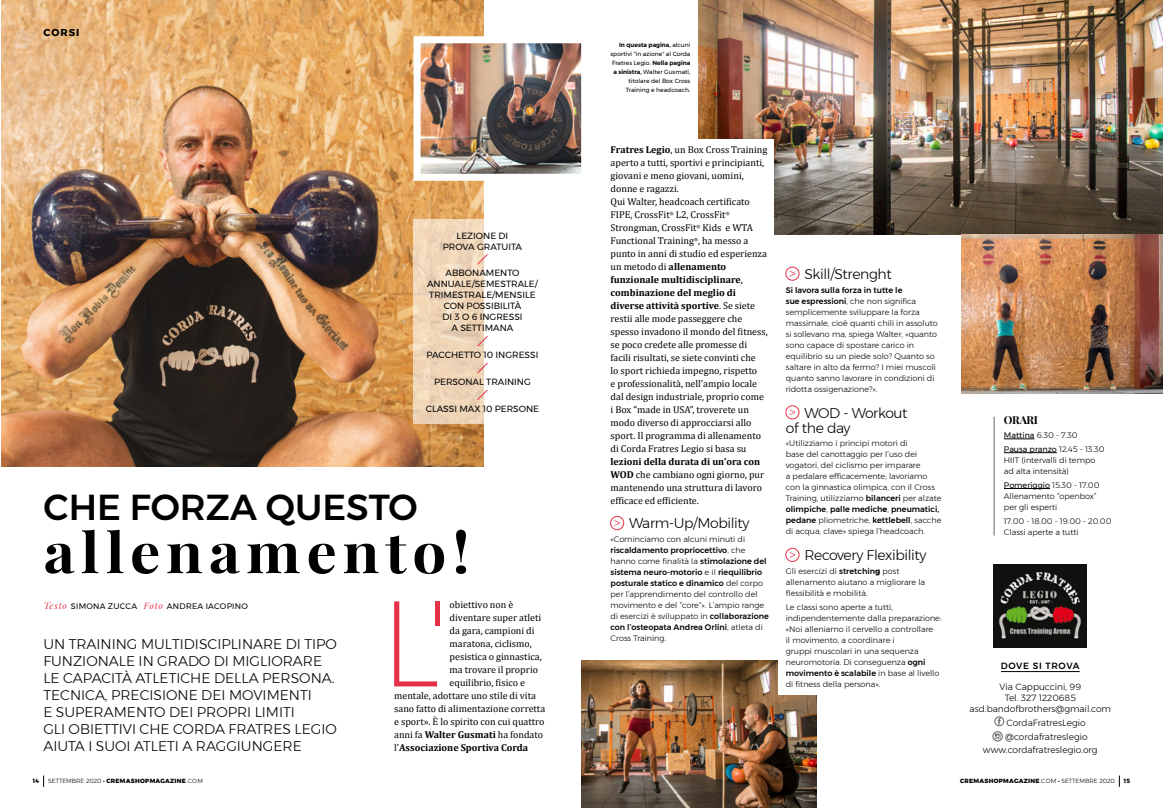
<style>
.page{position:relative;width:1163px;height:808px;background:#fff}
.page>*{position:absolute;margin:0;border:0;box-sizing:border-box;transform-origin:0 0}
.t1{font:200 121.6px "Montserrat";color:#e53147}
.t2{font:700 55.7px "Playfair Display";letter-spacing:.1em;color:#000;scale:1.08 1}
.t3{font:500 36px "Montserrat";color:#000}
.t4{font:300 14px/17px "Montserrat";color:#000}
.t5{font:300 14px/14.8px "Montserrat";letter-spacing:-.025em;color:#000}
.t6{font:700 11px "Playfair Display";letter-spacing:-.03em;color:#000}
.t7{font:10px/13px "Cambria";color:#000}
.t8{font:700 10px "Cambria";color:#000}
.t9{font:700 10px "Montserrat";letter-spacing:.1em;color:#000}
.t10{font:9px/11px "Montserrat";color:#000;text-align:center}
.t11{font:300 9px/11px "Montserrat";color:#000;text-align:center}
.t12{font:500 9px "Montserrat";letter-spacing:.07em;color:#000}
.t13{font:300 8px/11px "Montserrat";color:#000}
.t14{font:8px "Montserrat";letter-spacing:.03em;color:#000}
.t15{font:6px/9px "Montserrat";color:#000;text-align:right}
.t16{font:300 6px "Montserrat";color:#000}
.t17{font:800 6px "Montserrat";letter-spacing:.05em;color:#000}
.t18{font:700 6px "Montserrat";color:#000}
.s1{font-family:"Playfair Display";font-style:italic;font-size:9px;color:#e53147}
.s2{font-weight:700}
.s3{font-weight:400}
.s4{font-weight:600}
.s5{font-weight:500}
.s6{font-weight:800}
.s7{font-weight:300}
</style>
<div class="page">
<svg style="left:43px;top:775px;width:1px;height:12px"></svg>
<svg style="left:1118px;top:775px;width:1px;height:12px"></svg>
<img style="left:2px;top:1px;width:482px;height:465px">
<div style="left:994px;top:716px;width:9px;height:10px;border:1px solid #646567;border-radius:50%"></div>
<svg style="left:997px;top:718px;width:3px;height:7px"></svg>
<div style="left:992px;top:731px;width:10px;height:10px;border:1px solid #646567;border-radius:50%"></div>
<svg style="left:994px;top:733px;width:6px;height:6px"></svg>
<hr style="left:1000px;top:671px;width:79px;height:1px;background:#000">
<img style="left:581px;top:660px;width:235px;height:148px">
<img style="left:698px;top:0;width:464px;height:235px">
<hr style="left:993px;top:417px;width:1px;height:118px;background:#646567">
<hr style="left:1003px;top:439px;width:31px;height:1px;background:#000">
<hr style="left:1003px;top:452px;width:53px;height:1px;background:#000">
<hr style="left:1003px;top:488px;width:46px;height:1px;background:#000">
<img style="left:421px;top:44px;width:159px;height:129px">
<div style="left:413px;top:36px;width:175px;height:145px;border:7px solid #fff"></div>
<img style="left:961px;top:235px;width:201px;height:158px">
<div style="left:671px;top:140px;width:102px;height:278px;background:#fff"></div>
<div style="left:778px;top:481px;width:102px;height:214px;background:#fff"></div>
<div style="left:610px;top:516px;width:14px;height:14px;border:1px solid #e53147;border-radius:50%"></div>
<svg style="left:614px;top:520px;width:6px;height:6px"></svg>
<div style="left:785px;top:267px;width:14px;height:14px;border:1px solid #e53147;border-radius:50%"></div>
<svg style="left:789px;top:271px;width:6px;height:6px"></svg>
<div style="left:785px;top:405px;width:14px;height:14px;border:1px solid #e53147;border-radius:50%"></div>
<svg style="left:789px;top:409px;width:6px;height:6px"></svg>
<div style="left:785px;top:548px;width:14px;height:14px;border:1px solid #e53147;border-radius:50%"></div>
<svg style="left:789px;top:552px;width:6px;height:6px"></svg>
<svg style="left:413px;top:220px;width:71px;height:204px;background:#eed5b8"></svg>
<svg style="left:476px;top:253px;width:12px;height:13px"></svg>
<svg style="left:476px;top:335px;width:12px;height:13px"></svg>
<svg style="left:476px;top:362px;width:12px;height:12px"></svg>
<svg style="left:476px;top:388px;width:12px;height:13px"></svg>
<img style="left:993px;top:564px;width:93px;height:83px">
<p class="t9" style="left:44px;top:25px;width:37px">CORSI</p>
<p class="t10" style="left:443px;top:230px;width:81px">LEZIONE DI<br>PROVA GRATUITA</p>
<p class="t10" style="left:427px;top:268px;width:112px">ABBONAMENTO<br>ANNUALE/SEMESTRALE/<br>TRIMESTRALE/MENSILE<br>CON POSSIBILITÀ<br>DI 3 O 6 INGRESSI<br>A SETTIMANA</p>
<p class="t10" style="left:426px;top:349px;width:113px">PACCHETTO 10 INGRESSI</p>
<p class="t10" style="left:434px;top:376px;width:98px">PERSONAL TRAINING</p>
<p class="t10" style="left:425px;top:403px;width:115px">CLASSI MAX 10 PERSONE</p>
<h3 class="t3" style="left:44px;top:479px;width:375px">CHE FORZA QUESTO</h3>
<h2 class="t2" style="left:44px;top:508px;width:396px">allenamento!</h2>
<p class="t14" style="left:44px;top:600px;width:205px"><span class="s1">Testo</span> SIMONA ZUCCA <span class="s1">Foto</span> ANDREA IACOPINO</p>
<p class="t4" style="left:43px;top:636px;width:295px">UN TRAINING MULTIDISCIPLINARE DI TIPO FUNZIONALE IN GRADO DI MIGLIORARE LE CAPACITÀ ATLETICHE DELLA PERSONA.<br>TECNICA, PRECISIONE DEI MOVIMENTI<br>E SUPERAMENTO DEI PROPRI LIMITI<br>GLI OBIETTIVI CHE CORDA FRATRES LEGIO AIUTA I SUOI ATLETI A RAGGIUNGERE</p>
<h1 class="t1" style="left:379px;top:553px;width:69px">L'</h1>
<p class="t7" style="left:449px;top:598px;width:65px">obiettivo non è</p>
<p class="t7" style="left:449px;top:611px;width:93px">diventare super atleti</p>
<p class="t7" style="left:449px;top:624px;width:86px">da gara, campioni di</p>
<p class="t7" style="left:449px;top:637px;width:84px">maratona, ciclismo,</p>
<p class="t7" style="left:449px;top:650px;width:94px">pesistica o ginnastica,</p>
<p class="t7" style="left:449px;top:663px;width:90px">ma trovare il proprio</p>
<p class="t7" style="left:449px;top:676px;width:77px">equilibrio, fisico e</p>
<p class="t7" style="left:394px;top:689px;width:143px">mentale, adottare uno stile di vita</p>
<p class="t7" style="left:394px;top:702px;width:152px">sano fatto di alimentazione corretta</p>
<p class="t7" style="left:394px;top:715px;width:152px">e sport». È lo spirito con cui quattro</p>
<p class="t7" style="left:394px;top:728px;width:150px">anni fa <span class="s2">Walter Gusmati</span> ha fondato</p>
<p class="t8" style="left:394px;top:742px;width:135px"><span class="s3">l’</span>Associazione Sportiva Corda</p>
<p class="t15" style="left:610px;top:40px;width:81px"><span class="s4">In questa pagina,</span> alcuni sportivi "in azione" al Corda<br>Fratres Legio. <span class="s4">Nella pagina a sinistra,</span> Walter Gusmati, titolare del Box Cross<br>Training e headcoach.</p>
<p class="t7" style="left:610px;top:143px;width:159px"><span class="s2">Fratres Legio</span>, un Box Cross Training aperto a tutti, sportivi e principianti, giovani e meno giovani, uomini, donne e ragazzi.<br>Qui Walter, headcoach certificato FIPE, CrossFit<sup>®</sup> L2, CrossFit<sup>® </sup>Strongman, CrossFit<sup>®</sup> Kids e WTA Functional Training<sup>®</sup>, ha messo a punto in anni di studio ed esperienza un metodo di <span class="s2">allenamento funzionale multidisciplinare</span>, <span class="s2">combinazione del meglio di diverse attività sportive</span>. Se siete restii alle mode passeggere che spesso invadono il mondo del fitness, se poco credete alle promesse di facili risultati, se siete convinti che<br>lo sport richieda impegno, rispetto<br>e professionalità, nell’ampio locale dal design industriale, proprio come i Box “made in USA”, troverete un modo diverso di approcciarsi allo sport. Il programma di allenamento di Corda Fratres Legio si basa su</p>
<p class="t7" style="left:610px;top:455px;width:155px"><span class="s2">lezioni della durata di un’ora con<br>WOD</span> che cambiano ogni giorno, pur mantenendo una struttura di lavoro efficace ed efficiente.</p>
<h3 class="t5" style="left:629px;top:516px;width:122px">Warm-Up/Mobility</h3>
<p class="t13" style="left:610px;top:534px;width:160px">«Cominciamo con alcuni minuti di <span class="s5">riscaldamento propriocettivo</span>, che hanno come finalità la <span class="s5">stimolazione del sistema neuro-motorio</span> e il <span class="s5">riequilibrio posturale statico e dinamico</span> del corpo per l’apprendimento del controllo del movimento e del “core”». L’ampio range di esercizi è sviluppato in <span class="s5">collaborazione con l’osteopata Andrea Orlini</span>, atleta di Cross Training.</p>
<h3 class="t5" style="left:804px;top:266px;width:89px">Skill/Strenght</h3>
<p class="t13" style="left:785px;top:284px;width:153px"><span class="s5">Si lavora sulla forza in tutte le<br>sue espressioni</span>, che non significa semplicemente sviluppare la forza massimale, cioè quanti chili in assoluto si sollevano ma, spiega Walter, «quanto sono capace di spostare carico in equilibrio su un piede solo? Quanto so saltare in alto da fermo? I miei muscoli quanto sanno lavorare in condizioni di ridotta ossigenazione?».</p>
<h3 class="t5" style="left:785px;top:405px;width:123px;text-indent:18px">WOD - Workout of the day</h3>
<p class="t13" style="left:785px;top:438px;width:157px">«Utilizziamo i principi motori di<br>base del canottaggio per l’uso dei vogatori, del ciclismo per imparare<br>a pedalare efficacemente; lavoriamo con la ginnastica olimpica, con il Cross Training, utilizziamo <span class="s5">bilanceri</span> per alzate <span class="s5">olimpiche</span>, <span class="s5">palle medich</span><span class="s2">e</span>, <span class="s5">pneumatici, pedane</span> pliometriche, <span class="s5">kettlebell</span>, sacche di acqua, clave» spiega l’headcoach.</p>
<h3 class="t5" style="left:804px;top:548px;width:124px">Recovery Flexibility</h3>
<p class="t13" style="left:785px;top:566px;width:141px">Gli esercizi di <span class="s5">stretchin</span><span class="s2">g</span> post allenamento aiutano a migliorare la flessibilità e mobilità.</p>
<p class="t13" style="left:785px;top:601px;width:157px">Le classi sono aperte a tutti, indipendentemente dalla preparazione: «Noi alleniamo il cervello a controllare<br>il movimento, a coordinare i<br>gruppi muscolari in una sequenza neuromotoria. Di conseguenza <span class="s5">ogni movimento è scalabile</span> in base al livello di fitness della persona».</p>
<h3 class="t6" style="left:1003px;top:412px;width:36px">ORARI</h3>
<p class="t13" style="left:1003px;top:428px;width:102px;line-height:13.8px"><span class="s3">Mattina</span> 6.30 - 7.30<br><span class="s3">Pausa pranzo</span> 12.45 - 13.30</p>
<p class="t13" style="left:1003px;top:455px;width:93px">HIIT (intervalli di tempo ad alta intensità)</p>
<p class="t13" style="left:1003px;top:479px;width:97px"><span class="s3">Pomeriggio</span> 15.30 - 17.00<br>Allenamento “openbox” per gli esperti</p>
<p class="t13" style="left:1003px;top:515px;width:109px">17.00 - 18.00 - 19.00 - 20.00<br>Classi aperte a tutti</p>
<p class="t12" style="left:1000px;top:659px;width:80px">DOVE SI TROVA</p>
<p class="t11" style="left:969px;top:681px;width:143px">Via Cappuccini, 99<br>Tel. 327 1220685 asd.bandofbrothers@gmail.com</p>
<p class="t11" style="left:1004px;top:716px;width:84px;line-height:13.8px;text-align:left">CordaFratresLegio @cordafratreslegio</p>
<p class="t11" style="left:982px;top:744px;width:116px">www.cordafratreslegio.org</p>
<p class="t18" style="left:33px;top:776px;width:8px">14</p>
<p class="t16" style="left:48px;top:776px;width:156px">SETTEMBRE 2020 <span class="s5">∙</span> <span class="s6">CREMASHOPMAGAZINE</span>.COM</p>
<p class="t17" style="left:959px;top:776px;width:156px">CREMASHOPMAGAZINE<span class="s7">.COM</span> <span class="s5">∙</span> <span class="s7">SETTEMBRE 2020</span></p>
<p class="t18" style="left:1123px;top:776px;width:8px">15</p>
</div>
